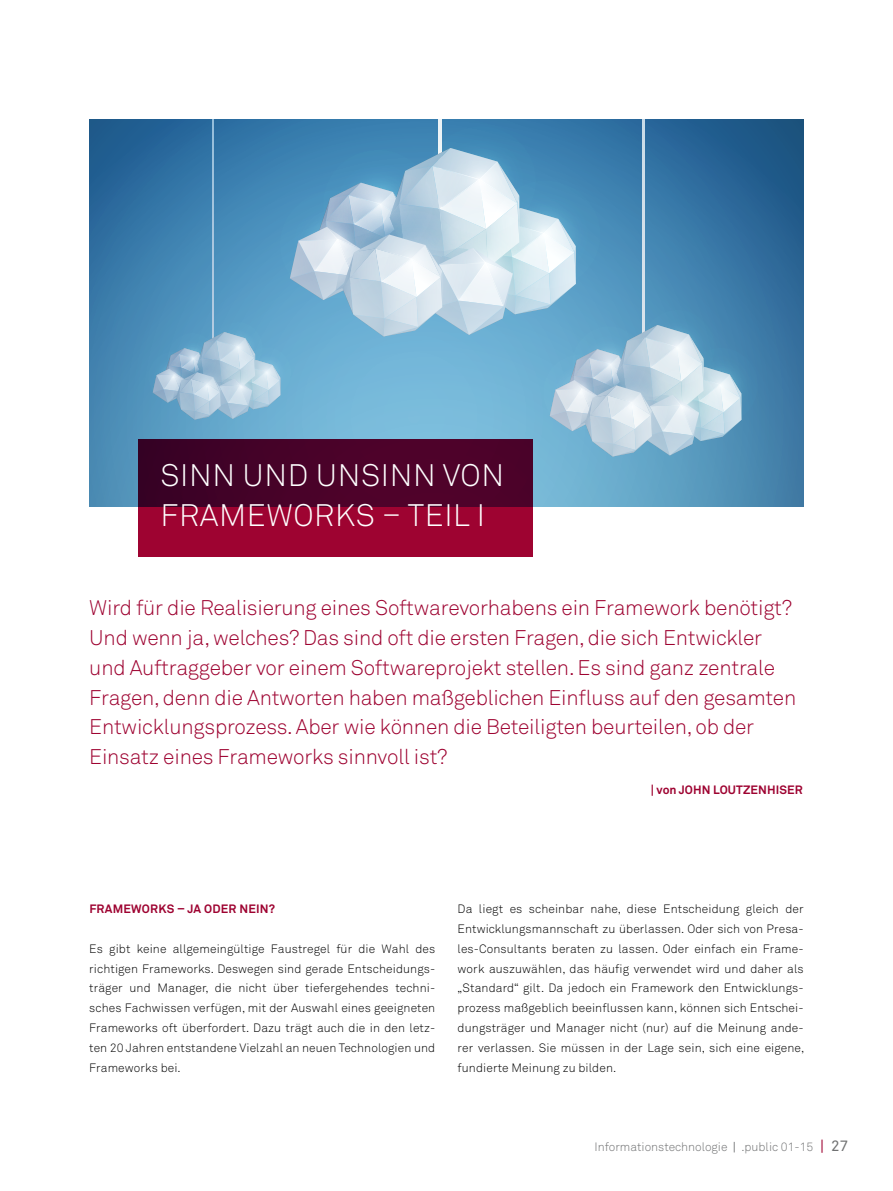
<style>
.page{position:relative;width:893px;height:1191px;background:#fff}
.page>*{position:absolute;margin:0;border:0;box-sizing:border-box;transform-origin:0 0}
.t1{font:300 30.75px/39.8px "Akkurat Std";letter-spacing:.02em;color:#fff}
.t2{font:300 21px/29.7px "Akkurat Std";letter-spacing:-.01em;color:#9e0331}
.t3{font:300 12px/19.8px "Akkurat Std";letter-spacing:.01em;color:#000;text-align:justify}
.t4{font:700 12px "Akkurat Std";letter-spacing:.015em;color:#9e0331}
.t5{font:300 12px "Akkurat Std";color:#707172}
.s1{font-weight:400}
.s2{font-weight:400;font-size:15px;color:#9e0331}
.s3{font-weight:400;font-size:15px}
</style>
<div class="page">
<svg style="left:89px;top:119px;width:715px;height:387px;background:#699fc3"></svg>
<svg style="left:138px;top:439px;width:395px;height:118px;background:#6c022c"></svg>
<h1 class="t1" style="left:160px;top:456px;width:345px">Sinn und Unsinn von<br>Framew</h1>
<h1 class="t1" style="left:293px;top:495px;width:187px">orks – Tei l i</h1>
<p class="t2" style="left:89px;top:593px;width:708px">Wird für die Realisierung eines Softwarevorhabens ein Framework benötigt?<br>Und wenn ja, welches? Das sind oft die ersten Fragen, die sich Entwickler und Auftraggeber vor einem Softwareprojekt stellen. Es sind ganz zentrale Fragen, denn die Antworten haben maßgeblichen Einfluss auf den gesamten Entwicklungsprozess. Aber wie können die Beteiligten beurteilen, ob der Einsatz eines Frameworks sinnvoll ist?</p>
<p class="t4" style="left:651px;top:782px;width:153px">| VON JOHN LOUTZENHISER</p>
<p class="t4" style="left:89px;top:901px;width:26px">FRAMEWO</p>
<p class="t4" style="left:150px;top:901px;width:63px">RKS – JA ODE</p>
<p class="t4" style="left:229px;top:901px;width:48px">R NEIN?</p>
<p class="t3" style="left:89px;top:938px;width:348px">Es gibt keine allgemeingültige Faustregel für die Wahl des richtigen Frameworks. Deswegen sind gerade Entscheidungs&shy;träger und Manager, die nicht über tiefergehendes techni&shy;sches Fachwissen verfügen, mit der Auswahl eines geeigneten Frameworks oft überfordert. Dazu trägt auch die in den letz&shy;ten 20 Jahren entstandene Vielzahl an neuen Technologien und Frameworks bei.</p>
<p class="t3" style="left:458px;top:899px;width:348px">Da liegt es scheinbar nahe, diese Entscheidung gleich der Entwicklungsmannschaft zu überlassen. Oder sich von Presa&shy;les-Consultants beraten zu lassen. Oder einfach ein Frame&shy;work auszuwählen, das häufig verwendet wird und daher als „Standard“ gilt. Da jedoch ein Framework den Entwicklungs&shy;prozess maßgeblich beeinflussen kann, können sich Entschei&shy;dungsträger und Manager nicht (nur) auf die Meinung ande&shy;rer verlassen. Sie müssen in der Lage sein, sich eine eigene, fundierte Meinung zu bilden.</p>
<p class="t5" style="left:594px;top:1140px;width:255px">Informationstechnologie <span class="s1">|</span> .public 01-15 <span class="s2">|</span> <span class="s3">27</span></p>
</div>
